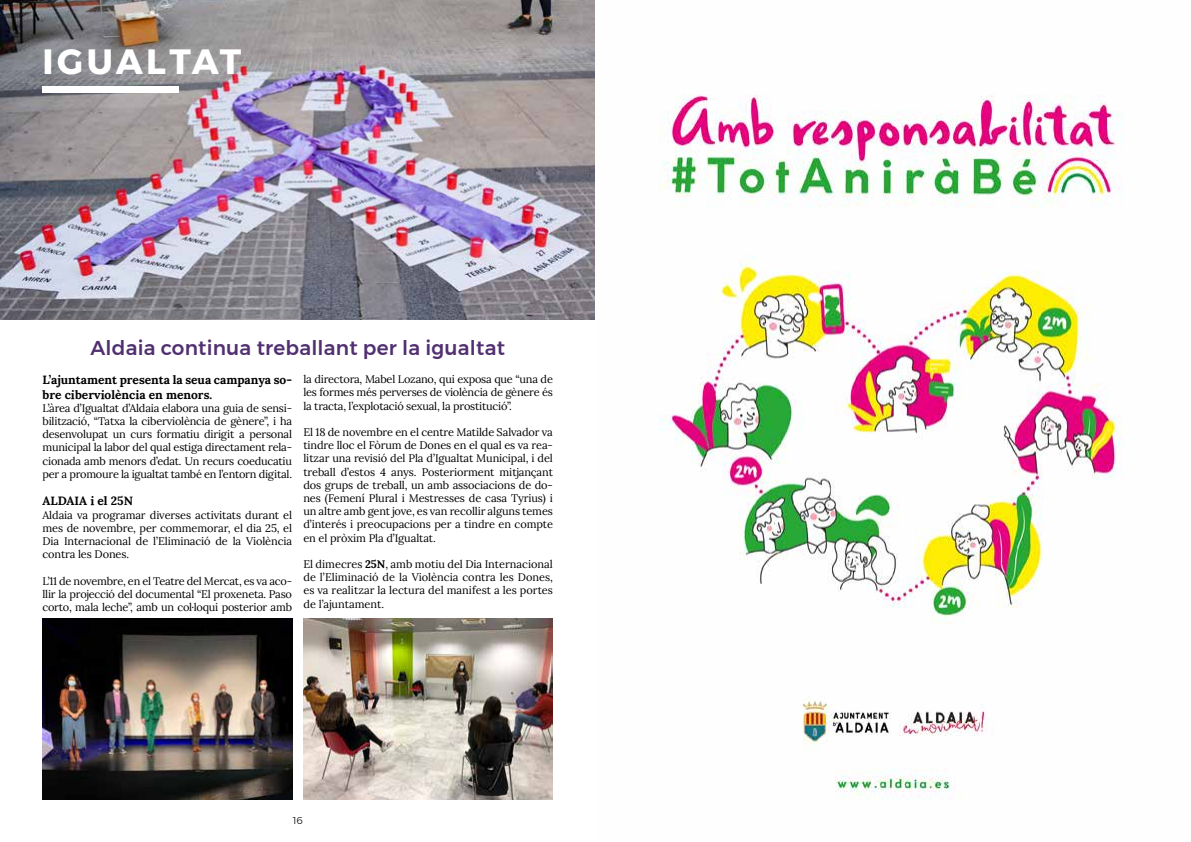
<style>
.page{position:relative;width:1191px;height:842px;background:#fff}
.page>*{position:absolute;margin:0;border:0;box-sizing:border-box;transform-origin:0 0}
.t1{font:700 35px "Montserrat";letter-spacing:.1em;color:#fff}
.t2{font:500 20px "Montserrat";letter-spacing:.01em;color:#513071}
.t3{font:700 12px/14.4px "Lora";color:#000}
.t4{font:11px/13.2px "Lora";letter-spacing:-.015em;color:#000;text-align:justify}
.t5{font:300 10px "Montserrat";color:#000}
.s1{font-weight:700}
</style>
<div class="page">
<img style="left:0;top:0;width:595px;height:319px">
<div style="left:43px;top:87px;width:136px;height:6px;background:#fff"></div>
<img style="left:43px;top:619px;width:249px;height:180px">
<img style="left:303px;top:619px;width:250px;height:180px">
<img style="left:659px;top:95px;width:464px;height:705px">
<h1 class="t1" style="left:43px;top:33px;width:200px">IGUALTAT</h1>
<h2 class="t2" style="left:90px;top:333px;width:416px">Aldaia continua treballant per la igualtat</h2>
<p class="t3" style="left:43px;top:371px;width:251px">L’ajuntament presenta la seua campanya so&shy;bre ciberviolència en menors.</p>
<p class="t4" style="left:43px;top:400px;width:251px">L’àrea d’Igualtat d’Aldaia elabora una guia de sensi&shy;bilització, “Tatxa la ciberviolència de gènere”, i ha desenvolupat un curs formatiu dirigit a personal municipal la labor del qual estiga directament rela&shy;cionada amb menors d’edat. Un recurs coeducatiu per a promoure la igualtat també en l’entorn digital.</p>
<p class="t3" style="left:43px;top:493px;width:92px">ALDAIA i el 25N</p>
<p class="t4" style="left:43px;top:507px;width:251px">Aldaia va programar diverses activitats durant el mes de novembre, per commemorar, el dia 25, el Dia Internacional de l’Eliminació de la Violència contra les Dones.</p>
<p class="t4" style="left:43px;top:573px;width:251px">L’11 de novembre, en el Teatre del Mercat, es va aco&shy;llir la projecció del documental “El proxeneta. Paso corto, mala leche”, amb un col·loqui posterior amb</p>
<p class="t4" style="left:303px;top:372px;width:251px">la directora, Mabel Lozano, qui exposa que “una de les formes més perverses de violència de gènere és la tracta, l’explotació sexual, la prostitució”.</p>
<p class="t4" style="left:303px;top:425px;width:251px">El 18 de novembre en el centre Matilde Salvador va tindre lloc el Fòrum de Dones en el qual es va rea&shy;litzar una revisió del Pla d’Igualtat Municipal, i del treball d’estos 4 anys. Posteriorment mitjançant dos grups de treball, un amb associacions de do&shy;nes (Femení Plural i Mestresses de casa Tyrius) i un altre amb gent jove, es van recollir alguns temes d’interés i preocupacions per a tindre en compte en el pròxim Pla d’Igualtat.</p>
<p class="t4" style="left:303px;top:557px;width:251px">El dimecres <span class="s1">25N</span>, amb motiu del Dia Internacional de l’Eliminació de la Violència contra les Dones, es va realitzar la lectura del manifest a les portes de l’ajuntament.</p>
<p class="t5" style="left:293px;top:813px;width:12px">16</p>
</div>
